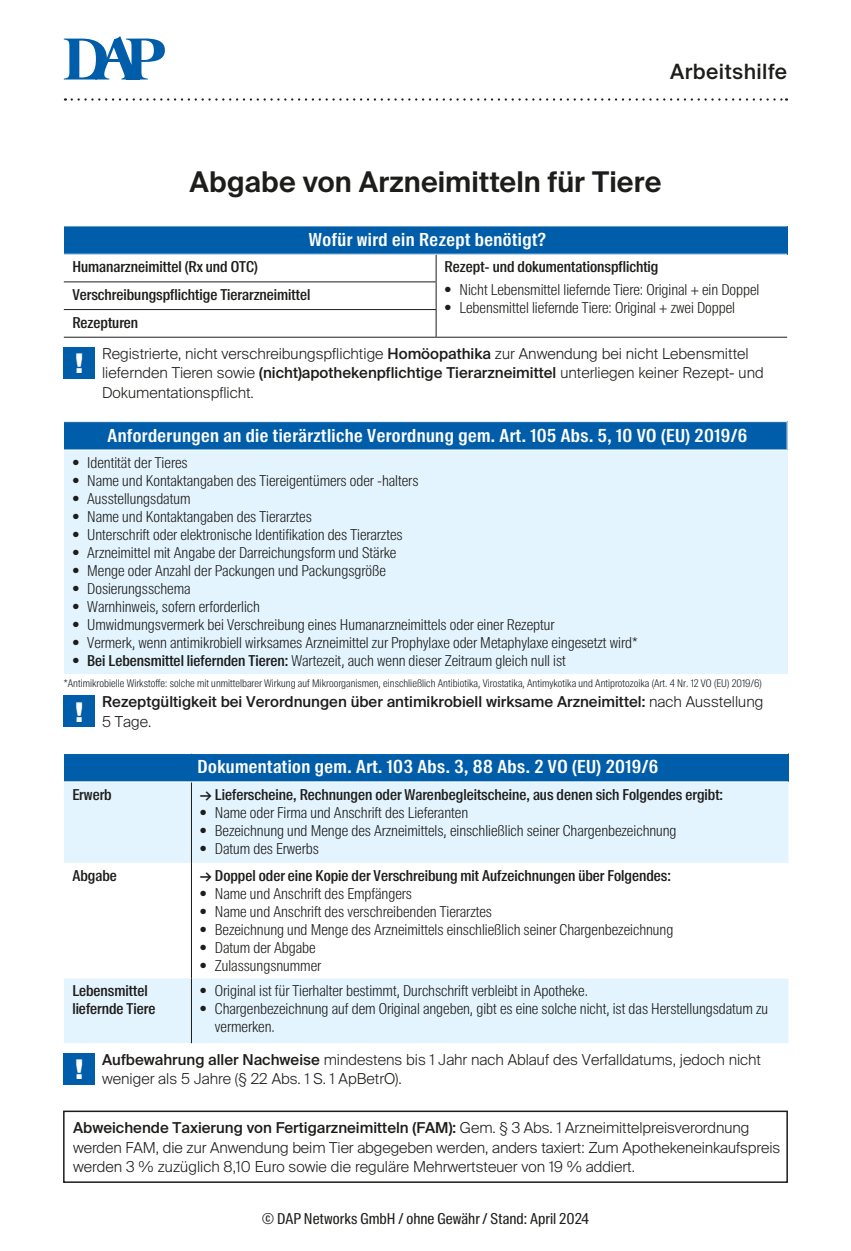
<style>
.page{position:relative;width:851px;height:1251px;background:#fff}
.page>*{position:absolute;margin:0;border:0;box-sizing:border-box;transform-origin:0 0}
.t1{font:600 28.5px "Suisse Intl";letter-spacing:.005em;color:#1d1d1b}
.t2{font:700 27px "Suisse Intl";color:#fff}
.t3{font:500 21px "Suisse Intl";letter-spacing:.02em;color:#1d1d1b}
.t4{font:600 18px "Suisse Intl Cond";letter-spacing:.025em;color:#fff}
.t5{font:300 15px/18px "Suisse Intl Cond";color:#1d1d1b}
.t6{font:300 15px/19.5px "Suisse Intl";color:#1d1d1b}
.t7{font:500 15px/27.6px "Suisse Intl Cond";color:#1d1d1b}
.t8{font:500 15px/19.5px "Suisse Intl";color:#1d1d1b}
.t9{font:15px "Suisse Intl Cond";letter-spacing:.005em;color:#1d1d1b}
.t10{font:300 10.5px "Suisse Intl Cond";letter-spacing:.005em;color:#1d1d1b}
.s1{font-weight:500}
.s2{font-weight:300}
</style>
<div class="page">
<div style="left:63px;top:1110px;width:724px;height:72px;border:2px solid #1d1d1b"></div>
<svg style="left:72px;top:98px;width:714px;height:3px"></svg>
<svg style="left:64px;top:36px;width:101px;height:43px"></svg>
<div style="left:64px;top:226px;width:723px;height:28px;background:#005da9"></div>
<svg style="left:435px;top:255px;width:1px;height:82px"></svg>
<hr style="left:64px;top:281px;width:372px;height:1px;background:#1d1d1b">
<hr style="left:64px;top:309px;width:372px;height:1px;background:#1d1d1b">
<hr style="left:64px;top:337px;width:372px;height:1px;background:#1d1d1b">
<hr style="left:436px;top:337px;width:351px;height:1px;background:#1d1d1b">
<div style="left:64px;top:347px;width:31px;height:31px;background:#005da9"></div>
<div style="left:64px;top:753px;width:724px;height:28px;background:#005da9"></div>
<svg style="left:64px;top:782px;width:724px;height:260px;fill:#e4f4fe"></svg>
<hr style="left:191px;top:782px;width:1px;height:80px;background:#1d1d1b">
<hr style="left:191px;top:862px;width:1px;height:116px;background:#1d1d1b">
<hr style="left:191px;top:978px;width:1px;height:64px;background:#1d1d1b">
<hr style="left:64px;top:753px;width:127px;height:1px;background:#fff">
<hr style="left:191px;top:753px;width:597px;height:1px;background:#fff">
<div style="left:64px;top:1052px;width:31px;height:31px;background:#005da9"></div>
<div style="left:64px;top:421px;width:723px;height:29px;background:#005da9"></div>
<div style="left:64px;top:450px;width:723px;height:223px;background:#e4f4fe"></div>
<hr style="left:64px;top:421px;width:723px;height:1px;background:#fff">
<hr style="left:64px;top:449px;width:723px;height:1px;background:#fff">
<svg style="left:786px;top:422px;width:1px;height:27px"></svg>
<div style="left:64px;top:695px;width:31px;height:31px;background:#005da9"></div>
<p class="t3" style="left:670px;top:60px;width:118px">Arbeitshilfe</p>
<p class="t1" style="left:189px;top:165px;width:473px">Abgabe von Arzneimitteln für Tiere</p>
<p class="t4" style="left:309px;top:229px;width:238px">Wofür wird ein Rezept benötigt?</p>
<p class="t7" style="left:72px;top:253px;width:187px">Humanarzneimittel (Rx und OTC)</p>
<p class="t7" style="left:444px;top:253px;width:215px">Rezept- und dokumentationspflichtig</p>
<p class="t5" style="left:444px;top:280px;width:316px">• Nicht Lebensmittel liefernde Tiere: Original + ein Doppel</p>
<p class="t5" style="left:444px;top:298px;width:292px">• Lebensmittel liefernde Tiere: Original + zwei Doppel</p>
<p class="t7" style="left:72px;top:281px;width:240px">Verschreibungspflichtige Tierarzneimittel<br>Rezepturen</p>
<p class="t6" style="left:102px;top:343px;width:663px">Registrierte, nicht verschreibungspflichtige <span class="s1">Homöopathika</span> zur Anwendung bei nicht Lebensmittel liefernden Tieren sowie <span class="s1">(nicht)apothekenpflichtige Tierarzneimittel</span> unterliegen keiner Rezept- und<br>Dokumentationspflicht.</p>
<p class="t2" style="left:75px;top:348px;width:10px">!</p>
<p class="t4" style="left:107px;top:424px;width:641px">Anforderungen an die tierärztliche Verordnung gem. Art. 105 Abs. 5, 10 VO (EU) 2019/6</p>
<p class="t5" style="left:72px;top:453px;width:117px">• Identität der Tieres</p>
<p class="t5" style="left:72px;top:471px;width:347px">• Name und Kontaktangaben des Tiereigentümers oder -halters</p>
<p class="t5" style="left:72px;top:489px;width:120px">• Ausstellungsdatum</p>
<p class="t5" style="left:72px;top:507px;width:241px">• Name und Kontaktangaben des Tierarztes</p>
<p class="t5" style="left:72px;top:525px;width:332px">• Unterschrift oder elektronische Identifikation des Tierarztes</p>
<p class="t5" style="left:72px;top:543px;width:325px">• Arzneimittel mit Angabe der Darreichungsform und Stärke</p>
<p class="t5" style="left:72px;top:561px;width:315px">• Menge oder Anzahl der Packungen und Packungsgröße</p>
<p class="t5" style="left:72px;top:579px;width:120px">• Dosierungsschema</p>
<p class="t5" style="left:72px;top:597px;width:189px">• Warnhinweis, sofern erforderlich</p>
<p class="t5" style="left:72px;top:615px;width:483px">• Umwidmungsvermerk bei Verschreibung eines Humanarzneimittels oder einer Rezeptur</p>
<p class="t5" style="left:72px;top:633px;width:566px">• Vermerk, wenn antimikrobiell wirksames Arzneimittel zur Prophylaxe oder Metaphylaxe eingesetzt wird*</p>
<p class="t5" style="left:72px;top:651px;width:495px">• <span class="s1">Bei Lebensmittel liefernden Tieren:</span> Wartezeit, auch wenn dieser Zeitraum gleich null ist</p>
<p class="t8" style="left:102px;top:692px;width:662px">Rezeptgültigkeit bei Verordnungen über antimikrobiell wirksame Arzneimittel: <span class="s2">nach Ausstellung<br>5 Tage.</span></p>
<p class="t10" style="left:64px;top:677px;width:699px">*Antimikrobielle Wirkstoffe: solche mit unmittelbarer Wirkung auf Mikroorganismen, einschließlich Antibiotika, Virostatika, Antimykotika und Antiprotozoika (Art. 4 Nr. 12 VO (EU) 2019/6)</p>
<p class="t2" style="left:75px;top:696px;width:10px">!</p>
<p class="t4" style="left:197px;top:756px;width:462px">Dokumentation gem. Art. 103 Abs. 3, 88 Abs. 2 VO (EU) 2019/6</p>
<p class="t7" style="left:72px;top:780px;width:41px">Erwerb</p>
<p class="t7" style="left:200px;top:780px;width:524px">→ Lieferscheine, Rechnungen oder Warenbegleitscheine, aus denen sich Folgendes ergibt:</p>
<p class="t5" style="left:200px;top:803px;width:269px">• Name oder Firma und Anschrift des Lieferanten</p>
<p class="t5" style="left:200px;top:821px;width:478px">• Bezeichnung und Menge des Arzneimittels, einschließlich seiner Chargenbezeichnung</p>
<p class="t5" style="left:200px;top:839px;width:120px">• Datum des Erwerbs</p>
<p class="t7" style="left:72px;top:861px;width:46px">Abgabe</p>
<p class="t7" style="left:200px;top:861px;width:472px">→ Doppel oder eine Kopie der Verschreibung mit Aufzeichnungen über Folgendes:</p>
<p class="t5" style="left:200px;top:884px;width:213px">• Name und Anschrift des Empfängers</p>
<p class="t5" style="left:200px;top:902px;width:293px">• Name und Anschrift des verschreibenden Tierarztes</p>
<p class="t5" style="left:200px;top:920px;width:475px">• Bezeichnung und Menge des Arzneimittels einschließlich seiner Chargenbezeichnung</p>
<p class="t5" style="left:200px;top:938px;width:117px">• Datum der Abgabe</p>
<p class="t5" style="left:200px;top:956px;width:123px">• Zulassungsnummer</p>
<p class="t7" style="left:72px;top:981px;width:85px;line-height:18px">Lebensmittel liefernde Tiere</p>
<p class="t5" style="left:200px;top:981px;width:389px">• Original ist für Tierhalter bestimmt, Durchschrift verbleibt in Apotheke.</p>
<p class="t5" style="left:215px;top:999px;width:555px;text-indent:-15px">• Chargenbezeichnung auf dem Original angeben, gibt es eine solche nicht, ist das Herstellungsdatum zu vermerken.</p>
<p class="t6" style="left:102px;top:1049px;width:660px"><span class="s1">Aufbewahrung aller Nachweise</span> mindestens bis 1 Jahr nach Ablauf des Verfalldatums, jedoch nicht weniger als 5 Jahre (§ 22 Abs. 1 S. 1 ApBetrO).</p>
<p class="t2" style="left:75px;top:1053px;width:10px">!</p>
<p class="t6" style="left:73px;top:1117px;width:708px"><span class="s1">Abweichende Taxierung von Fertigarzneimitteln (FAM):</span> Gem. § 3 Abs. 1 Arzneimittelpreisverordnung werden FAM, die zur Anwendung beim Tier abgegeben werden, anders taxiert: Zum Apothekeneinkaufspreis werden 3 % zuzüglich 8,10 Euro sowie die reguläre Mehrwertsteuer von 19 % addiert.</p>
<p class="t9" style="left:262px;top:1209px;width:329px">© DAP Networks GmbH / ohne Gewähr / Stand: April 2024</p>
</div>
